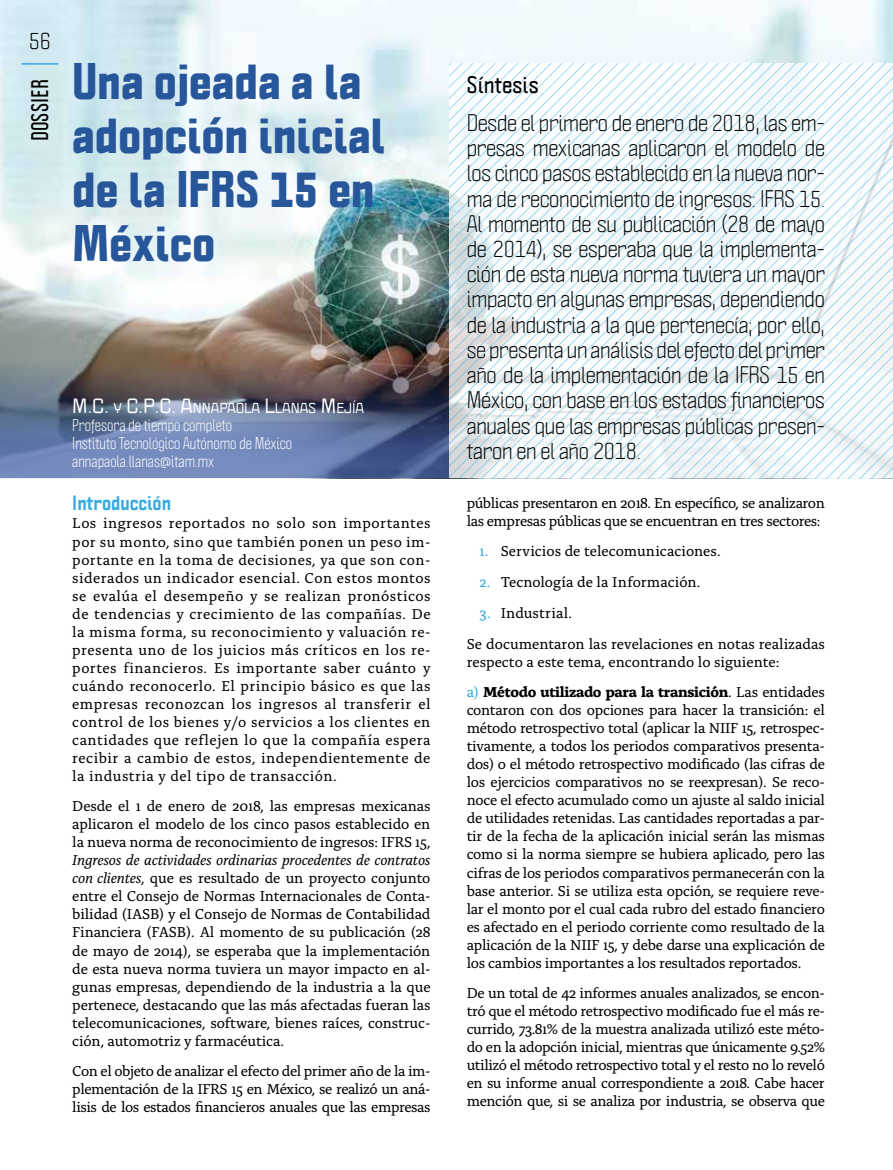
<style>
.page{position:relative;width:893px;height:1170px;background:#fff}
.page>*{position:absolute;margin:0;border:0;box-sizing:border-box;transform-origin:0 0}
.t1{font:900 45px/54px "Politica";letter-spacing:-.005em;color:#28569b}
.t2{font:21px/25.2px "Politica";letter-spacing:-.01em;color:#000;text-align:justify}
.t3{font:700 21px "Politica";letter-spacing:.01em;color:#000}
.t4{font:700 condensed 21px "Politica";letter-spacing:.01em;color:#000}
.t5{font:18px "Politica Bold Xp";color:#fff}
.t6{font:800 18px "Politica";color:#36a9e1}
.t7{font:15px/18px "Alda OTCEV";letter-spacing:-.01em;color:#000;text-align:justify}
.t8{font:15px/18px "Alda OTCEV";letter-spacing:-.03em;color:#000}
.t9{font:condensed 15px/18px "Politica";color:#fff}
.t10{font:12.6px "Politica Bold Xp";color:#fff}
.s1{font-size:12.6px}
.s2{font-size:18px}
.s3{font-style:italic}
.s4{color:#36a9e1}
.s5{font-weight:700}
</style>
<div class="page">
<img style="left:0;top:0;width:893px;height:342px">
<img style="left:0;top:342px;width:449px;height:136px">
<svg style="left:449px;top:64px;width:9px;height:414px"></svg>
<svg style="left:458px;top:64px;width:11px;height:414px"></svg>
<svg style="left:469px;top:64px;width:11px;height:414px"></svg>
<svg style="left:480px;top:64px;width:11px;height:414px"></svg>
<svg style="left:491px;top:64px;width:11px;height:414px"></svg>
<svg style="left:502px;top:64px;width:11px;height:414px"></svg>
<svg style="left:513px;top:64px;width:12px;height:414px"></svg>
<svg style="left:525px;top:64px;width:11px;height:414px"></svg>
<svg style="left:536px;top:64px;width:11px;height:414px"></svg>
<svg style="left:547px;top:64px;width:11px;height:414px"></svg>
<svg style="left:558px;top:64px;width:11px;height:414px"></svg>
<svg style="left:569px;top:64px;width:11px;height:414px"></svg>
<svg style="left:580px;top:64px;width:11px;height:414px"></svg>
<svg style="left:591px;top:64px;width:11px;height:414px"></svg>
<svg style="left:602px;top:64px;width:12px;height:414px"></svg>
<svg style="left:614px;top:64px;width:11px;height:414px"></svg>
<svg style="left:625px;top:64px;width:11px;height:414px"></svg>
<svg style="left:636px;top:64px;width:11px;height:414px"></svg>
<svg style="left:647px;top:64px;width:11px;height:414px"></svg>
<svg style="left:658px;top:64px;width:11px;height:414px"></svg>
<svg style="left:669px;top:64px;width:11px;height:414px"></svg>
<svg style="left:680px;top:64px;width:12px;height:414px"></svg>
<svg style="left:692px;top:64px;width:11px;height:414px"></svg>
<svg style="left:703px;top:64px;width:11px;height:414px"></svg>
<svg style="left:714px;top:64px;width:11px;height:414px"></svg>
<svg style="left:725px;top:64px;width:11px;height:414px"></svg>
<svg style="left:736px;top:64px;width:11px;height:414px"></svg>
<svg style="left:747px;top:64px;width:11px;height:414px"></svg>
<svg style="left:758px;top:64px;width:12px;height:414px"></svg>
<svg style="left:770px;top:64px;width:11px;height:414px"></svg>
<svg style="left:781px;top:64px;width:11px;height:414px"></svg>
<svg style="left:792px;top:64px;width:101px;height:414px"></svg>
<hr style="left:21px;top:63px;width:37px;height:2px;background:#36a9e1">
<h2 class="t2" style="left:29px;top:26px;width:24px">56</h2>
<h2 class="t4" style="left:24px;top:141px;width:64px;rotate:-90deg">DOSSIER</h2>
<h1 class="t1" style="left:72px;top:52px;width:314px">Una ojeada a la adopción inicial de la IFRS 15 en<br>México</h1>
<p class="t5" style="left:72px;top:392px;width:148px">M.C. <span class="s1">Y</span> C.P.C. A<span class="s1">NNAPA</span></p>
<p class="t10" style="left:236px;top:398px;width:129px">OLA <span class="s2">L</span>LANAS <span class="s2">M</span>EJÍA</p>
<p class="t9" style="left:72px;top:415px;width:221px">Profesora de tiempo completo<br>Instituto Tecnológico Autónomo de México annapaola.llanas@itam.mx</p>
<p class="t6" style="left:72px;top:490px;width:100px">Introducción</p>
<p class="t7" style="left:72px;top:513px;width:360px">Los ingresos reportados no solo son importantes por su monto, sino que también ponen un peso im&shy;portante en la toma de decisiones, ya que son con&shy;siderados un indicador esencial. Con estos montos se evalúa el desempeño y se realizan pronósticos de tendencias y crecimiento de las compañías. De la misma forma, su reconocimiento y valuación re&shy;presenta uno de los juicios más críticos en los re&shy;portes financieros. Es importante saber cuánto y cuándo reconocerlo. El principio básico es que las empresas reconozcan los ingresos al transferir el control de los bienes y/o servicios a los clientes en cantidades que reflejen lo que la compañía espera recibir a cambio de estos, independientemente de la industria y del tipo de transacción.</p>
<p class="t7" style="left:72px;top:796px;width:360px">Desde el 1 de enero de 2018, las empresas mexicanas aplicaron el modelo de los cinco pasos establecido en la nueva norma de reconocimiento de ingresos: IFRS 15,</p>
<p class="t7" style="left:72px;top:850px;width:360px"><span class="s3">Ingresos de actividades ordinarias procedentes de contratos con clientes</span>, que es resultado de un proyecto conjunto entre el Consejo de Normas Internacionales de Conta&shy;bilidad (IASB) y el Consejo de Normas de Contabilidad Financiera (FASB). Al momento de su publicación (28 de mayo de 2014), se esperaba que la implementación de esta nueva norma tuviera un mayor impacto en al&shy;gunas empresas, dependiendo de la industria a la que pertenece, destacando que las más afectadas fueran las telecomunicaciones, software, bienes raíces, construc&shy;ción, automotriz y farmacéutica.</p>
<p class="t7" style="left:72px;top:1061px;width:360px">Con el objeto de analizar el efecto del primer año de la im&shy;plementación de la IFRS 15 en México, se realizó un aná&shy;lisis de los estados financieros anuales que las empresas</p>
<h2 class="t3" style="left:467px;top:69px;width:74px">Síntesis</h2>
<p class="t2" style="left:467px;top:109px;width:360px">Desde el primero de enero de 2018, las em&shy;presas mexicanas aplicaron el modelo de los cinco pasos establecido en la nueva nor&shy;ma de reconocimiento de ingresos: IFRS 15.<br>Al momento de su publicación (28 de mayo de 2014), se esperaba que la implementa&shy;ción de esta nueva norma tuviera un mayor impacto en algunas empresas, dependiendo de la industria a la que pertenecía; por ello, se presenta un análisis del efecto del primer año de la implementación de la IFRS 15 en México, con base en los estados financieros anuales que las empresas públicas presen&shy;taron en el año 2018.</p>
<p class="t8" style="left:467px;top:492px;width:360px">públicas presentaron en 2018. En específico, se analizaron las empresas públicas que se encuentran en tres sectores:</p>
<p class="t7" style="left:479px;top:541px;width:243px"><span class="s4">1.</span> Servicios de telecomunicaciones.</p>
<p class="t7" style="left:479px;top:572px;width:223px"><span class="s4">2.</span> Tecnología de la Información.</p>
<p class="t7" style="left:467px;top:596px;width:360px;line-height:30.8px;text-indent:13px"><span class="s4">3.</span> Industrial.<br>Se documentaron las revelaciones en notas realizadas</p>
<p class="t7" style="left:467px;top:645px;width:360px;line-height:30.8px">respecto a este tema, encontrando lo siguiente:<br><span class="s4">a)</span> <span class="s5">Método utilizado para la transición</span>. Las entidades</p>
<p class="t7" style="left:467px;top:700px;width:360px">contaron con dos opciones para hacer la transición: el método retrospectivo total (aplicar la NIIF 15, retrospec&shy;tivamente, a todos los periodos comparativos presenta&shy;dos) o el método retrospectivo modificado (las cifras de los ejercicios comparativos no se reexpresan). Se reco&shy;noce el efecto acumulado como un ajuste al saldo inicial de utilidades retenidas. Las cantidades reportadas a par&shy;tir de la fecha de la aplicación inicial serán las mismas como si la norma siempre se hubiera aplicado, pero las cifras de los periodos comparativos permanecerán con la base anterior. Si se utiliza esta opción, se requiere reve&shy;lar el monto por el cual cada rubro del estado financiero es afectado en el periodo corriente como resultado de la aplicación de la NIIF 15, y debe darse una explicación de los cambios importantes a los resultados reportados.</p>
<p class="t7" style="left:467px;top:983px;width:360px">De un total de 42 informes anuales analizados, se encon&shy;tró que el método retrospectivo modificado fue el más re&shy;currido, 73.81% de la muestra analizada utilizó este méto&shy;do en la adopción inicial, mientras que únicamente 9.52% utilizó el método retrospectivo total y el resto no lo reveló en su informe anual correspondiente a 2018. Cabe hacer mención que, si se analiza por industria, se observa que</p>
</div>
